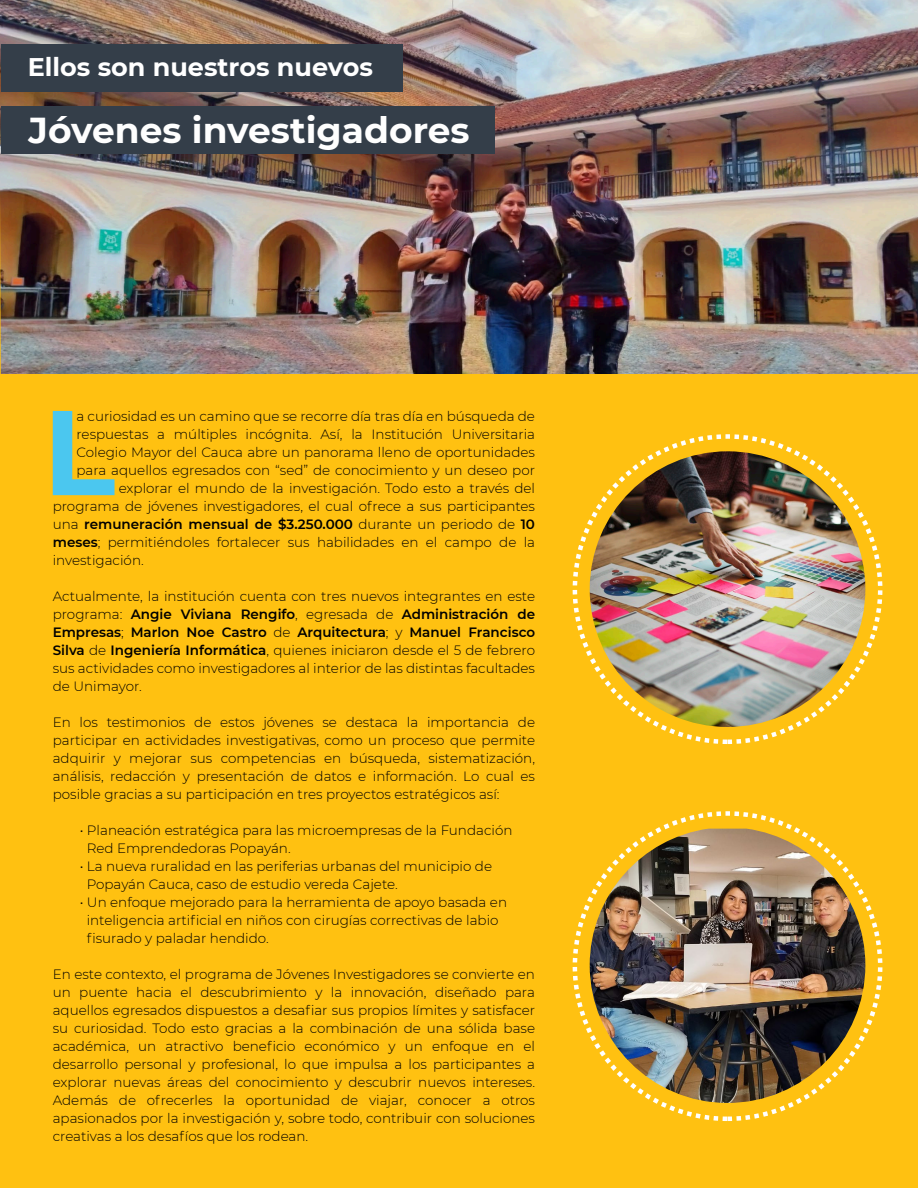
<style>
.page{position:relative;width:918px;height:1188px;background:#ffc111}
.page>*{position:absolute;margin:0;border:0;box-sizing:border-box;transform-origin:0 0}
.t1{font:700 36px "Montserrat";color:#fefefe}
.t2{font:700 25.5px "Montserrat";color:#fff}
.t3{font:300 13.5px/18px "Montserrat";color:#000;text-align:justify}
.t4{font:600 13.5px "Montserrat";color:#000}
.s1{font-weight:300}
.s2{font-weight:600}
</style>
<div class="page">
<img style="left:0;top:0;width:918px;height:374px">
<div style="left:2px;top:106px;width:493px;height:47px;background:#343e49"></div>
<div style="left:2px;top:45px;width:401px;height:47px;background:#343e49"></div>
<svg style="left:53px;top:411px;width:62px;height:84px"></svg>
<img style="left:590px;top:451px;width:275px;height:276px;border-radius:138px">
<img style="left:590px;top:829px;width:275px;height:274px">
<h2 class="t2" style="left:28px;top:49px;width:347px">Ellos son nuestros nuevos</h2>
<h1 class="t1" style="left:29px;top:104px;width:443px">Jóvenes investigadores</h1>
<p class="t3" style="left:76px;top:407px;width:460px">a curiosidad es un camino que se recorre día tras día en búsqueda de</p>
<p class="t3" style="left:76px;top:425px;width:460px">respuestas a múltiples incógnita. Así, la Institución Universitaria</p>
<p class="t3" style="left:76px;top:443px;width:460px">Colegio Mayor del Cauca abre un panorama lleno de oportunidades</p>
<p class="t3" style="left:76px;top:461px;width:460px">para aquellos egresados con “sed” de conocimiento y un deseo por</p>
<p class="t3" style="left:119px;top:479px;width:418px">explorar el mundo de la investigación. Todo esto a través del</p>
<p class="t3" style="left:53px;top:497px;width:484px">programa de jóvenes investigadores, el cual ofrece a sus participantes</p>
<p class="t4" style="left:53px;top:515px;width:484px"><span class="s1">una</span> remuneración mensual de $3.250.000 <span class="s1">durante un periodo de</span> 10</p>
<p class="t3" style="left:53px;top:533px;width:484px"><span class="s2">meses</span>; permitiéndoles fortalecer sus habilidades en el campo de la</p>
<p class="t3" style="left:53px;top:551px;width:93px">investigación.</p>
<p class="t3" style="left:53px;top:587px;width:484px">Actualmente, la institución cuenta con tres nuevos integrantes en este programa: <span class="s2">Angie Viviana Rengifo</span>, egresada de <span class="s2">Administración de Empresas</span>; <span class="s2">Marlon Noe Castro</span> de <span class="s2">Arquitectura</span>; y <span class="s2">Manuel Francisco Silva</span> de <span class="s2">Ingeniería Informática</span>, quienes iniciaron desde el 5 de febrero sus actividades como investigadores al interior de las distintas facultades de Unimayor.</p>
<p class="t3" style="left:53px;top:713px;width:484px">En los testimonios de estos jóvenes se destaca la importancia de participar en actividades investigativas, como un proceso que permite adquirir y mejorar sus competencias en búsqueda, sistematización, análisis, redacción y presentación de datos e información. Lo cual es posible gracias a su participación en tres proyectos estratégicos así:</p>
<p class="t3" style="left:87px;top:821px;width:427px;text-indent:-7px">• Planeación estratégica para las microempresas de la Fundación<br>Red Emprendedoras Popayán.</p>
<p class="t3" style="left:87px;top:857px;width:407px;text-indent:-7px">• La nueva ruralidad en las periferias urbanas del municipio de<br>Popayán Cauca, caso de estudio vereda Cajete.</p>
<p class="t3" style="left:87px;top:893px;width:422px;text-align:left;text-indent:-7px">• Un enfoque mejorado para la herramienta de apoyo basada en inteligencia artificial en niños con cirugías correctivas de labio fisurado y paladar hendido.</p>
<p class="t3" style="left:53px;top:965px;width:484px">En este contexto, el programa de Jóvenes Investigadores se convierte en un puente hacia el descubrimiento y la innovación, diseñado para aquellos egresados dispuestos a desafiar sus propios límites y satisfacer su curiosidad. Todo esto gracias a la combinación de una sólida base académica, un atractivo beneficio económico y un enfoque en el desarrollo personal y profesional, lo que impulsa a los participantes a explorar nuevas áreas del conocimiento y descubrir nuevos intereses.<br>Además de ofrecerles la oportunidad de viajar, conocer a otros apasionados por la investigación y, sobre todo, contribuir con soluciones creativas a los desafíos que los rodean.</p>
</div>
